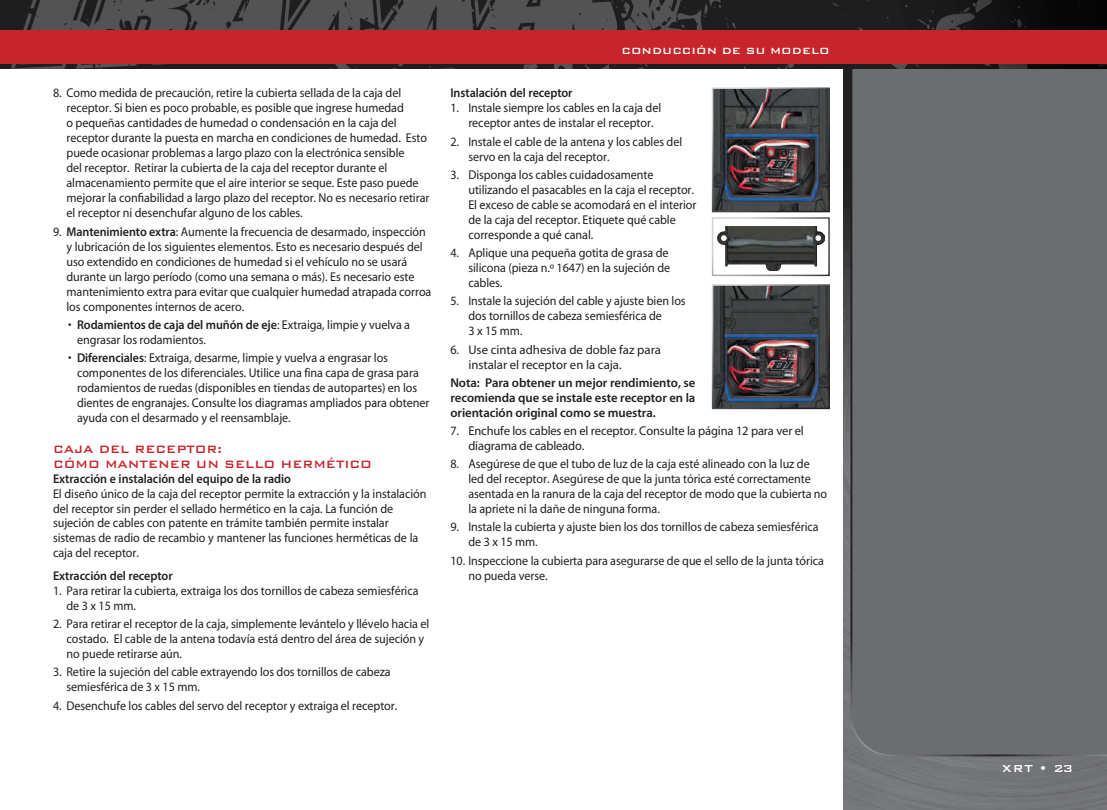
<style>
.page{position:relative;width:1107px;height:810px;background:#fff}
.page>*{position:absolute;margin:0;border:0;box-sizing:border-box;transform-origin:0 0}
.t1{font:14.25px/15px "Bank Gothic Medium BT";letter-spacing:-.005em;color:#c8242b;scale:.95 1}
.t2{font:13.5px "Bank Gothic Medium BT";color:#fff}
.t3{font:12.75px/15px "Myriad";letter-spacing:-.005em;color:#231f20;scale:.95 1}
.t4{font:600 12.75px/15px "Myriad";letter-spacing:-.005em;color:#231f20;text-align:justify}
.t5{font:600 12.75px "Myriad Pro";letter-spacing:-.005em;color:#231f20;scale:.95 1}
.t6{font:12px "Bank Gothic Medium BT";color:#fff}
.s1{font-family:"Myriad Pro";font-weight:600}
</style>
<div class="page">
<img style="left:844px;top:68px;width:263px;height:742px">
<div style="left:850px;top:68px;width:257px;height:689px;background:#6c6d70"></div>
<img style="left:0;top:0;width:1107px;height:68px">
<div style="left:0;top:30px;width:1107px;height:34px;background:#c8242b"></div>
<img style="left:715px;top:287px;width:112px;height:119px">
<img style="left:715px;top:90px;width:112px;height:119px">
<img style="left:718px;top:227px;width:107px;height:44px">
<div style="left:712px;top:217px;width:118px;height:59px;border:2px solid #fff"></div>
<p class="t3" style="left:67px;top:86px;width:383px;text-indent:-14px">8. Como medida de precaución, retire la cubierta sellada de la caja del receptor. Si bien es poco probable, es posible que ingrese humedad<br>o pequeñas cantidades de humedad o condensación en la caja del receptor durante la puesta en marcha en condiciones de humedad. Esto puede ocasionar problemas a largo plazo con la electrónica sensible<br>del receptor. Retirar la cubierta de la caja del receptor durante el almacenamiento permite que el aire interior se seque. Este paso puede mejorar la confiabilidad a largo plazo del receptor. No es necesario retirar el receptor ni desenchufar alguno de los cables.</p>
<p class="t3" style="left:67px;top:224px;width:386px;text-indent:-14px">9. <span class="s1">Mantenimiento extra</span>: Aumente la frecuencia de desarmado, inspección y lubricación de los siguientes elementos. Esto es necesario después del uso extendido en condiciones de humedad si el vehículo no se usará durante un largo período (como una semana o más). Es necesario este mantenimiento extra para evitar que cualquier humedad atrapada corroa los componentes internos de acero.</p>
<p class="t3" style="left:77px;top:318px;width:352px;text-indent:-9px">• <span class="s1">Rodamientos de caja del muñón de eje</span>: Extraiga, limpie y vuelva a engrasar los rodamientos.</p>
<p class="t3" style="left:77px;top:351px;width:372px;text-indent:-9px">• <span class="s1">Diferenciales</span>: Extraiga, desarme, limpie y vuelva a engrasar los componentes de los diferenciales. Utilice una fina capa de grasa para rodamientos de ruedas (disponibles en tiendas de autopartes) en los dientes de engranajes. Consulte los diagramas ampliados para obtener ayuda con el desarmado y el reensamblaje.</p>
<p class="t1" style="left:53px;top:441px;width:337px">CAJA DEL RECEPTOR:<br>CÓMO MANTENER UN SELLO HERMÉTICO</p>
<p class="t5" style="left:53px;top:470px;width:252px">Extracción e instalación del equipo de la radio</p>
<p class="t3" style="left:53px;top:486px;width:395px">El diseño único de la caja del receptor permite la extracción y la instalación del receptor sin perder el sellado hermético en la caja. La función de sujeción de cables con patente en trámite también permite instalar sistemas de radio de recambio y mantener las funciones herméticas de la caja del receptor.</p>
<p class="t5" style="left:53px;top:568px;width:127px">Extracción del receptor</p>
<p class="t3" style="left:67px;top:584px;width:372px;text-indent:-14px">1. Para retirar la cubierta, extraiga los dos tornillos de cabeza semiesférica de 3 x 15 mm.</p>
<p class="t3" style="left:67px;top:617px;width:383px;text-indent:-14px">2. Para retirar el receptor de la caja, simplemente levántelo y llévelo hacia el costado. El cable de la antena todavía está dentro del área de sujeción y no puede retirarse aún.</p>
<p class="t3" style="left:67px;top:665px;width:343px;text-indent:-14px">3. Retire la sujeción del cable extrayendo los dos tornillos de cabeza semiesférica de 3 x 15 mm.</p>
<p class="t3" style="left:53px;top:699px;width:364px">4. Desenchufe los cables del servo del receptor y extraiga el receptor.</p>
<p class="t6" style="left:621px;top:45px;width:210px">CONDUCCIÓN DE SU MODELO</p>
<p class="t5" style="left:450px;top:85px;width:130px">Instalación del receptor</p>
<p class="t3" style="left:468px;top:101px;width:204px;text-indent:-18px">1. Instale siempre los cables en la caja del receptor antes de instalar el receptor.</p>
<p class="t3" style="left:468px;top:134px;width:227px;text-indent:-18px">2. Instale el cable de la antena y los cables del servo en la caja del receptor.</p>
<p class="t3" style="left:468px;top:168px;width:241px;text-indent:-18px">3. Disponga los cables cuidadosamente utilizando el pasacables en la caja el receptor.<br>El exceso de cable se acomodará en el interior de la caja del receptor. Etiquete qué cable corresponde a qué canal.</p>
<p class="t3" style="left:468px;top:246px;width:214px;text-indent:-18px">4. Aplique una pequeña gotita de grasa de silicona (pieza n.º 1647) en la sujeción de cables.</p>
<p class="t3" style="left:468px;top:294px;width:230px;text-indent:-18px">5. Instale la sujeción del cable y ajuste bien los dos tornillos de cabeza semiesférica de<br>3 x 15 mm.</p>
<p class="t3" style="left:468px;top:342px;width:204px;text-indent:-18px">6. Use cinta adhesiva de doble faz para instalar el receptor en la caja.</p>
<p class="t4" style="left:450px;top:375px;width:246px">Nota: Para obtener un mejor rendimiento, se recomienda que se instale este receptor en la orientación original como se muestra.</p>
<p class="t3" style="left:468px;top:424px;width:355px;text-indent:-18px">7. Enchufe los cables en el receptor. Consulte la página 12 para ver el diagrama de cableado.</p>
<p class="t3" style="left:468px;top:457px;width:379px;text-indent:-18px">8. Asegúrese de que el tubo de luz de la caja esté alineado con la luz de led del receptor. Asegúrese de que la junta tórica esté correctamente asentada en la ranura de la caja del receptor de modo que la cubierta no la apriete ni la dañe de ninguna forma.</p>
<p class="t3" style="left:468px;top:520px;width:370px;text-indent:-18px">9. Instale la cubierta y ajuste bien los dos tornillos de cabeza semiesférica de 3 x 15 mm.</p>
<p class="t3" style="left:468px;top:554px;width:376px;text-indent:-18px">10. Inspeccione la cubierta para asegurarse de que el sello de la junta tórica no pueda verse.</p>
<p class="t2" style="left:1002px;top:761px;width:73px">XRT • 23</p>
</div>
